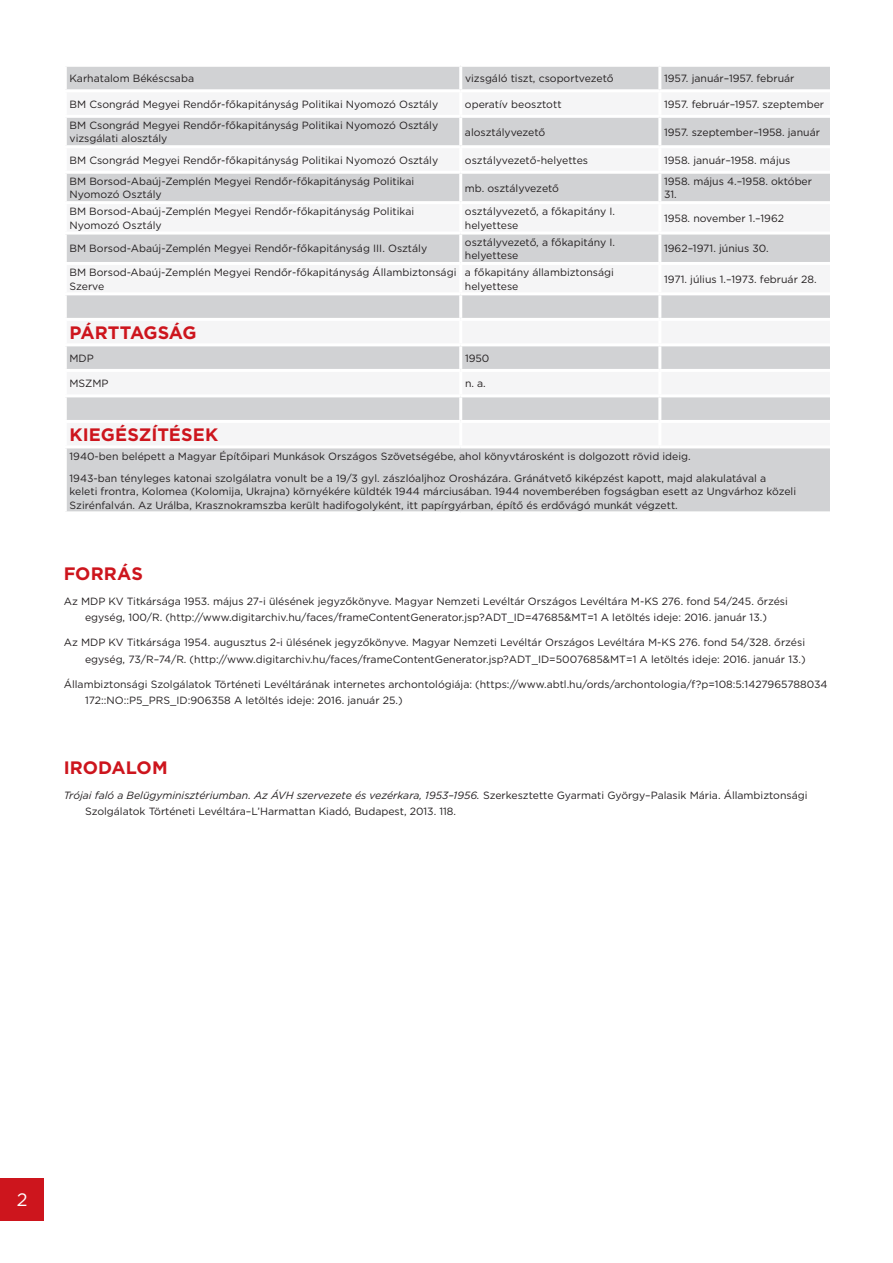
<style>
.page{position:relative;width:893px;height:1263px;background:#fff}
.page>*{position:absolute;margin:0;border:0;box-sizing:border-box;transform-origin:0 0}
.t1{font:700 18px "Gotham";color:#cd151d}
.t2{font:700 18px "Gotham";letter-spacing:-.025em;color:#cd151d}
.t3{font:18px "Gotham";color:#fff}
.t4{font:10.5px/13.5px "Gotham";color:#231f20}
.s1{font-style:italic}
</style>
<div class="page">
<div style="left:0;top:1178px;width:44px;height:42px;background:#cd151d"></div>
<div style="left:67px;top:67px;width:763px;height:444px;background:#d1d2d4"></div>
<svg style="left:67px;top:92px;width:763px;height:353px;fill:#f5f5f6"></svg>
<hr style="left:459px;top:67px;width:3px;height:22px;background:#fff">
<hr style="left:658px;top:67px;width:3px;height:22px;background:#fff">
<hr style="left:64px;top:89px;width:397px;height:3px;background:#fff">
<hr style="left:461px;top:89px;width:199px;height:3px;background:#fff">
<hr style="left:459px;top:92px;width:3px;height:23px;background:#fff">
<hr style="left:660px;top:89px;width:170px;height:3px;background:#fff">
<hr style="left:658px;top:92px;width:3px;height:23px;background:#fff">
<hr style="left:64px;top:115px;width:397px;height:3px;background:#fff">
<hr style="left:461px;top:115px;width:199px;height:3px;background:#fff">
<hr style="left:459px;top:118px;width:3px;height:27px;background:#fff">
<hr style="left:660px;top:115px;width:170px;height:3px;background:#fff">
<hr style="left:658px;top:118px;width:3px;height:27px;background:#fff">
<hr style="left:64px;top:145px;width:397px;height:3px;background:#fff">
<hr style="left:461px;top:145px;width:199px;height:3px;background:#fff">
<hr style="left:459px;top:148px;width:3px;height:23px;background:#fff">
<hr style="left:660px;top:145px;width:170px;height:3px;background:#fff">
<hr style="left:658px;top:148px;width:3px;height:23px;background:#fff">
<hr style="left:64px;top:171px;width:397px;height:3px;background:#fff">
<hr style="left:461px;top:171px;width:199px;height:3px;background:#fff">
<hr style="left:459px;top:174px;width:3px;height:27px;background:#fff">
<hr style="left:660px;top:171px;width:170px;height:3px;background:#fff">
<hr style="left:658px;top:174px;width:3px;height:27px;background:#fff">
<hr style="left:64px;top:201px;width:397px;height:3px;background:#fff">
<hr style="left:461px;top:201px;width:199px;height:3px;background:#fff">
<hr style="left:459px;top:204px;width:3px;height:28px;background:#fff">
<hr style="left:660px;top:201px;width:170px;height:3px;background:#fff">
<hr style="left:658px;top:204px;width:3px;height:28px;background:#fff">
<hr style="left:64px;top:232px;width:397px;height:3px;background:#fff">
<hr style="left:461px;top:232px;width:199px;height:3px;background:#fff">
<hr style="left:459px;top:235px;width:3px;height:27px;background:#fff">
<hr style="left:660px;top:232px;width:170px;height:3px;background:#fff">
<hr style="left:658px;top:235px;width:3px;height:27px;background:#fff">
<hr style="left:64px;top:262px;width:397px;height:3px;background:#fff">
<hr style="left:461px;top:262px;width:199px;height:3px;background:#fff">
<hr style="left:459px;top:265px;width:3px;height:27px;background:#fff">
<hr style="left:660px;top:262px;width:170px;height:3px;background:#fff">
<hr style="left:658px;top:265px;width:3px;height:27px;background:#fff">
<hr style="left:64px;top:292px;width:397px;height:3px;background:#fff">
<hr style="left:461px;top:292px;width:199px;height:3px;background:#fff">
<hr style="left:459px;top:295px;width:3px;height:23px;background:#fff">
<hr style="left:660px;top:292px;width:170px;height:3px;background:#fff">
<hr style="left:658px;top:295px;width:3px;height:23px;background:#fff">
<hr style="left:64px;top:318px;width:397px;height:3px;background:#fff">
<hr style="left:461px;top:318px;width:199px;height:3px;background:#fff">
<hr style="left:459px;top:321px;width:3px;height:22px;background:#fff">
<hr style="left:660px;top:318px;width:170px;height:3px;background:#fff">
<hr style="left:658px;top:321px;width:3px;height:22px;background:#fff">
<hr style="left:64px;top:343px;width:397px;height:3px;background:#fff">
<hr style="left:461px;top:343px;width:199px;height:3px;background:#fff">
<hr style="left:459px;top:346px;width:3px;height:23px;background:#fff">
<hr style="left:660px;top:343px;width:170px;height:3px;background:#fff">
<hr style="left:658px;top:346px;width:3px;height:23px;background:#fff">
<hr style="left:64px;top:369px;width:397px;height:3px;background:#fff">
<hr style="left:461px;top:369px;width:199px;height:3px;background:#fff">
<hr style="left:459px;top:372px;width:3px;height:22px;background:#fff">
<hr style="left:660px;top:369px;width:170px;height:3px;background:#fff">
<hr style="left:658px;top:372px;width:3px;height:22px;background:#fff">
<hr style="left:64px;top:394px;width:397px;height:3px;background:#fff">
<hr style="left:461px;top:394px;width:199px;height:3px;background:#fff">
<hr style="left:459px;top:397px;width:3px;height:23px;background:#fff">
<hr style="left:660px;top:394px;width:170px;height:3px;background:#fff">
<hr style="left:658px;top:397px;width:3px;height:23px;background:#fff">
<hr style="left:64px;top:420px;width:397px;height:3px;background:#fff">
<hr style="left:461px;top:420px;width:199px;height:3px;background:#fff">
<hr style="left:459px;top:423px;width:3px;height:22px;background:#fff">
<hr style="left:660px;top:420px;width:170px;height:3px;background:#fff">
<hr style="left:658px;top:423px;width:3px;height:22px;background:#fff">
<hr style="left:64px;top:445px;width:397px;height:3px;background:#fff">
<hr style="left:461px;top:445px;width:199px;height:3px;background:#fff">
<hr style="left:660px;top:445px;width:170px;height:3px;background:#fff">
<p class="t4" style="left:70px;top:72px;width:126px">Karhatalom Békéscsaba</p>
<p class="t4" style="left:465px;top:72px;width:150px">vizsgáló tiszt, csoportvezető</p>
<p class="t4" style="left:664px;top:72px;width:132px">1957. január–1957. február</p>
<p class="t4" style="left:70px;top:97px;width:370px">BM Csongrád Megyei Rendőr-főkapitányság Politikai Nyomozó Osztály</p>
<p class="t4" style="left:465px;top:97px;width:98px">operatív beosztott</p>
<p class="t4" style="left:664px;top:97px;width:162px">1957. február–1957. szeptember</p>
<p class="t4" style="left:70px;top:118px;width:370px">BM Csongrád Megyei Rendőr-főkapitányság Politikai Nyomozó Osztály vizsgálati alosztály</p>
<p class="t4" style="left:465px;top:125px;width:82px">alosztályvezető</p>
<p class="t4" style="left:664px;top:125px;width:157px">1957. szeptember–1958. január</p>
<p class="t4" style="left:69px;top:153px;width:370px">BM Csongrád Megyei Rendőr-főkapitányság Politikai Nyomozó Osztály</p>
<p class="t4" style="left:465px;top:153px;width:125px">osztályvezető-helyettes</p>
<p class="t4" style="left:664px;top:153px;width:128px">1958. január–1958. május</p>
<p class="t4" style="left:69px;top:174px;width:346px">BM Borsod-Abaúj-Zemplén Megyei Rendőr-főkapitányság Politikai<br>Nyomozó Osztály</p>
<p class="t4" style="left:465px;top:181px;width:96px">mb. osztályvezető</p>
<p class="t4" style="left:664px;top:174px;width:150px">1958. május 4.–1958. október<br>31.</p>
<p class="t4" style="left:69px;top:205px;width:346px">BM Borsod-Abaúj-Zemplén Megyei Rendőr-főkapitányság Politikai<br>Nyomozó Osztály</p>
<p class="t4" style="left:465px;top:205px;width:152px">osztályvezető, a főkapitány I. helyettese</p>
<p class="t4" style="left:664px;top:211px;width:122px">1958. november 1.–1962</p>
<p class="t4" style="left:69px;top:242px;width:359px">BM Borsod-Abaúj-Zemplén Megyei Rendőr-főkapitányság III. Osztály</p>
<p class="t4" style="left:465px;top:235px;width:152px">osztályvezető, a főkapitány I. helyettese</p>
<p class="t4" style="left:664px;top:242px;width:106px">1962–1971. június 30.</p>
<p class="t4" style="left:69px;top:265px;width:388px">BM Borsod-Abaúj-Zemplén Megyei Rendőr-főkapitányság Állambiztonsági<br>Szerve</p>
<p class="t4" style="left:465px;top:265px;width:151px">a főkapitány állambiztonsági helyettese</p>
<p class="t4" style="left:664px;top:272px;width:154px">1971. július 1.–1973. február 28.</p>
<h1 class="t2" style="left:70px;top:321px;width:129px">PÁRTTAGSÁG</h1>
<p class="t4" style="left:70px;top:351px;width:26px">MDP</p>
<p class="t4" style="left:465px;top:351px;width:26px">1950</p>
<p class="t4" style="left:70px;top:377px;width:41px">MSZMP</p>
<p class="t4" style="left:465px;top:377px;width:22px">n. a.</p>
<h1 class="t1" style="left:70px;top:423px;width:150px">KIEGÉSZÍTÉSEK</h1>
<p class="t4" style="left:70px;top:445px;width:698px;line-height:22px">1940-ben belépett a Magyar Építőipari Munkások Országos Szövetségébe, ahol könyvtárosként is dolgozott rövid ideig.<br>1943-ban tényleges katonai szolgálatra vonult be a 19/3 gyl. zászlóaljhoz Orosházára. Gránátvető kiképzést kapott, majd alakulatával a</p>
<p class="t4" style="left:70px;top:484px;width:728px">keleti frontra, Kolomea (Kolomija, U krajna) környékére küldték 1944 márciusában. 1944 novemberében fogságban esett az U ngvárhoz közeli<br>Szirénfalván. Az U rálba, Krasznokramszba került hadifogolyként, itt papírgyárban, építő és erdővágó munkát végzett.</p>
<h1 class="t1" style="left:64px;top:561px;width:81px">FORRÁS</h1>
<p class="t4" style="left:64px;top:592px;width:726px;line-height:16.5px;text-align:center">Az MDP KV Titkársága 1953. május 27-i ülésének jegyzőkönyve. Magyar N emzeti Levéltár Országos Levéltára M-KS 276. fond 54/245. őrzési egység, 100/R. (http://www.digitarchiv.hu/faces/frameContentGenerator.jsp?ADT_ID=47685&amp;MT=1 A letöltés ideje: 2016. január 13.)</p>
<p class="t4" style="left:64px;top:634px;width:743px;line-height:16.5px;text-align:right">Az MDP KV Titkársága 1954. augusztus 2-i ülésének jegyzőkönyve. Magyar N emzeti Levéltár Országos Levéltára M-KS 276. fond 54/328. őrzési egység, 73/R–74/R. (http://www.digitarchiv.hu/faces/frameContentGenerator.jsp?ADT_ID=5007685&amp;MT=1 A letöltés ideje: 2016. január 13.)</p>
<p class="t4" style="left:85px;top:675px;width:744px;line-height:16.5px;text-indent:-21px">Állambiztonsági Szolgálatok Történeti Levéltárának internetes archontológiája: (https://www.abtl.hu/ords/archontologia/f?p=108:5:1427965788034<br>172::N O::P5_PRS_ID:906358 A letöltés ideje: 2016. január 25.)</p>
<h1 class="t1" style="left:64px;top:755px;width:102px">IRODALOM</h1>
<p class="t4" style="left:85px;top:786px;width:724px;line-height:16.5px;text-indent:-21px"><span class="s1">Trójai faló a Belügyminisztériumban. Az ÁVH szervezete és vezérkara, 1953–1956.</span> Szerkesztette Gyarmati György–Palasik Mária. Állambiztonsági<br>Szolgálatok Történeti Levéltára–L’Harmattan Kiadó, Budapest, 2013. 118.</p>
<h1 class="t3" style="left:17px;top:1188px;width:12px">2</h1>
</div>
